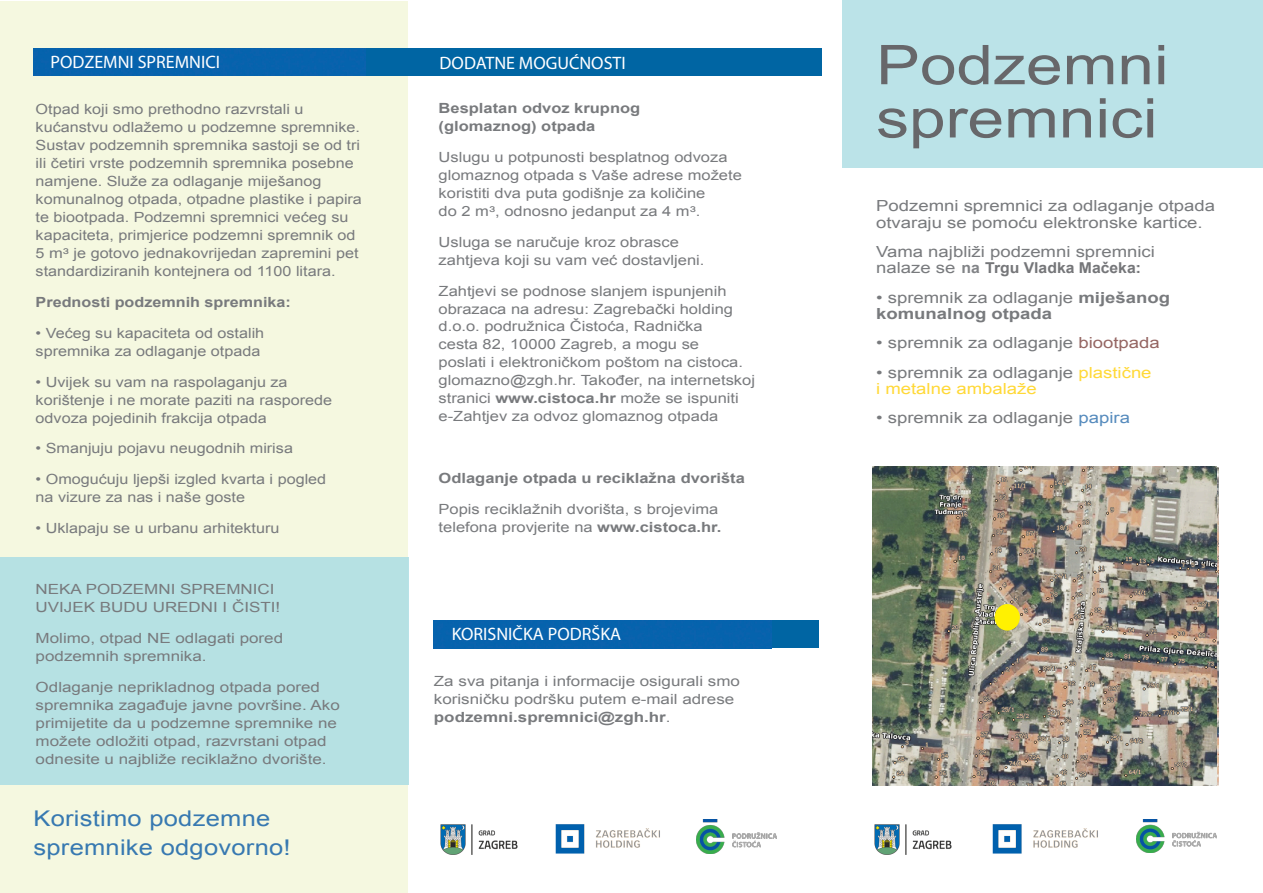
<style>
.page{position:relative;width:1263px;height:893px;background:#fff}
.page>*{position:absolute;margin:0;border:0;box-sizing:border-box;transform-origin:0 0}
.t1{font:54.75px/53.2px "Arial";color:#67676a;scale:1.2 1}
.t2{font:21.6px/28.5px "Arial";letter-spacing:.01em;color:#3779b1;scale:1.18 1}
.t3{font:18px "Myriad Pro";color:#fff}
.t4{font:15.3px/16.5px "Arial";color:#787a7d;scale:1.21 1}
.t5{font:700 15.3px/16.5px "Arial";color:#787a7d;scale:1.21 1}
.t6{font:15.3px/16.5px "Arial";color:#ffd938;scale:1.21 1}
.t7{font:700 15px "Arial";color:#757679;scale:1.05 1}
.t8{font:14.1px/18px "Arial";color:#787a7d;scale:1.15 1}
.t9{font:14.1px/18px "Arial";color:#787a7d;scale:1.18 1}
.t10{font:14.1px/18px "Arial";color:#787a7d;scale:1.21 1}
.t11{font:700 14.1px/18px "Arial";color:#787a7d;scale:1.18 1}
.t12{font:700 14.1px "Arial";color:#787a7d;scale:1.15 1}
.s1{font-size:16.65px}
.s2{font-weight:700}
.s3{font-weight:400}
.s4{color:#956663}
.s5{color:#787a7d}
.s6{color:#568bbd}
.s7{color:#828487}
</style>
<div class="page">
<svg style="left:1px;top:1px;width:407px;height:892px;background:#e4f1e0"></svg>
<div style="left:434px;top:621px;width:385px;height:27px;background:#0065a3"></div>
<div style="left:434px;top:621px;width:337px;height:27px;background:#0662ad"></div>
<div style="left:34px;top:48px;width:788px;height:28px;background:#0065a3"></div>
<div style="left:34px;top:48px;width:332px;height:28px;background:#0662ad"></div>
<img style="left:874px;top:824px;width:78px;height:31px">
<img style="left:992px;top:824px;width:106px;height:30px">
<img style="left:1136px;top:819px;width:80px;height:34px">
<img style="left:440px;top:824px;width:78px;height:31px">
<img style="left:555px;top:824px;width:105px;height:30px">
<img style="left:696px;top:819px;width:80px;height:34px">
<img style="left:873px;top:466px;width:344px;height:320px">
<div style="left:994px;top:604px;width:26px;height:27px;background:#fff101;border-radius:50%"></div>
<p class="t3" style="left:51px;top:51px;width:171px">PODZEMNI SPREMNICI</p>
<p class="t8" style="left:36px;top:100px;width:285px">Otpad koji smo prethodno razvrstali u kućanstvu odlažemo u podzemne spremnike.<br>Sustav podzemnih spremnika sastoji se od tri ili četiri vrste podzemnih spremnika posebne namjene. Služe za odlaganje miješanog komunalnog otpada, otpadne plastike i papira te biootpada. Podzemni spremnici većeg su kapaciteta, primjerice podzemni spremnik od 5 m<span class="s1">ᵌ</span> je gotovo jednakovrijedan zapremini pet standardiziranih kontejnera od 1100 litara.</p>
<p class="t12" style="left:36px;top:293px;width:223px">Prednosti podzemnih spremnika:</p>
<p class="t8" style="left:36px;top:324px;width:200px">• Većeg su kapaciteta od ostalih spremnika za odlaganje otpada</p>
<p class="t8" style="left:36px;top:373px;width:259px">• Uvijek su vam na raspolaganju za korištenje i ne morate paziti na rasporede odvoza pojedinih frakcija otpada</p>
<p class="t8" style="left:36px;top:439px;width:225px">• Smanjuju pojavu neugodnih mirisa</p>
<p class="t8" style="left:36px;top:470px;width:254px">• Omogućuju ljepši izgled kvarta i pogled na vizure za nas i naše goste</p>
<p class="t8" style="left:36px;top:519px;width:214px">• Uklapaju se u urbanu arhitekturu</p>
<p class="t10" style="left:36px;top:581px;width:204px">NEKA PODZEMNI SPREMNICI<br>UVIJEK BUDU UREDNI I ČISTI!</p>
<p class="t10" style="left:36px;top:629px;width:206px">Molimo, otpad NE odlagati pored podzemnih spremnika.</p>
<p class="t10" style="left:36px;top:678px;width:253px">Odlaganje neprikladnog otpada pored spremnika zagađuje javne površine. Ako primijetite da u podzemne spremnike ne možete odložiti otpad, razvrstani otpad odnesite u najbliže reciklažno dvorište.</p>
<p class="t2" style="left:34px;top:805px;width:219px">Koristimo podzemne spremnike odgovorno!</p>
<p class="t3" style="left:440px;top:51px;width:188px">DODATNE MOGUĆNOSTI</p>
<p class="t11" style="left:439px;top:100px;width:172px">Besplatan odvoz krupnog (glomaznog) otpada</p>
<p class="t9" style="left:439px;top:148px;width:259px">Uslugu u potpunosti besplatnog odvoza glomaznog otpada s Vaše adrese možete koristiti dva puta godišnje za količine<br>do 2 m<span class="s1">ᵌ</span>, odnosno jedanput za 4 m<span class="s1">ᵌ</span>.</p>
<p class="t9" style="left:439px;top:233px;width:227px">Usluga se naručuje kroz obrasce zahtjeva koji su vam već dostavljeni.</p>
<p class="t9" style="left:439px;top:282px;width:270px">Zahtjevi se podnose slanjem ispunjenih obrazaca na adresu: Zagrebački holding d.o.o. podružnica Čistoća, Radnička<br>cesta 82, 10000 Zagreb, a mogu se<br>poslati i elektroničkom poštom na cistoca. glomazno@zgh.hr. Također, na internetskoj stranici <span class="s2">www.cistoca.hr</span> može se ispuniti e-Zahtjev za odvoz glomaznog otpada</p>
<p class="t9" style="left:439px;top:463px;width:261px;line-height:30.8px"><span class="s2">Odlaganje otpada u reciklažna dvorišta<br></span>Popis reciklažnih dvorišta, s brojevima</p>
<p class="t9" style="left:439px;top:518px;width:241px">telefona provjerite na <span class="s2">www.cistoca.hr.</span></p>
<p class="t3" style="left:452px;top:623px;width:171px">KORISNIČKA PODRŠKA</p>
<p class="t10" style="left:434px;top:672px;width:254px">Za sva pitanja i informacije osigurali smo korisničku podršku putem e-mail adrese <span class="s2">podzemni.spremnici@zgh.hr</span>.</p>
<p class="t1" style="left:876px;top:39px;width:245px">Podzemni spremnici</p>
<p class="t4" style="left:876px;top:198px;width:282px">Podzemni spremnici za odlaganje otpada otvaraju se pomoću elektronske kartice.</p>
<p class="t4" style="left:876px;top:243px;width:232px">Vama najbliži podzemni spremnici nalaze se u <span class="s2">Hebrangovoj ulici:</span></p>
<p class="t5" style="left:876px;top:289px;width:244px"><span class="s3">• spremnik za odlaganje</span> miješanog komunalnog otpada</p>
<p class="t4" style="left:876px;top:335px;width:236px">• spremnik za odlaganje <span class="s4">biootpada</span></p>
<p class="t6" style="left:876px;top:364px;width:229px"><span class="s5">• spremnik za odlaganje</span> plastične i metalne ambalaže</p>
<p class="t4" style="left:876px;top:410px;width:211px">• spremnik za odlaganje <span class="s6">papira</span></p>
<p class="t7" style="left:962px;top:258px;width:172px"><span class="s7">na</span> Trgu Vladka Mačeka:</p>
</div>
